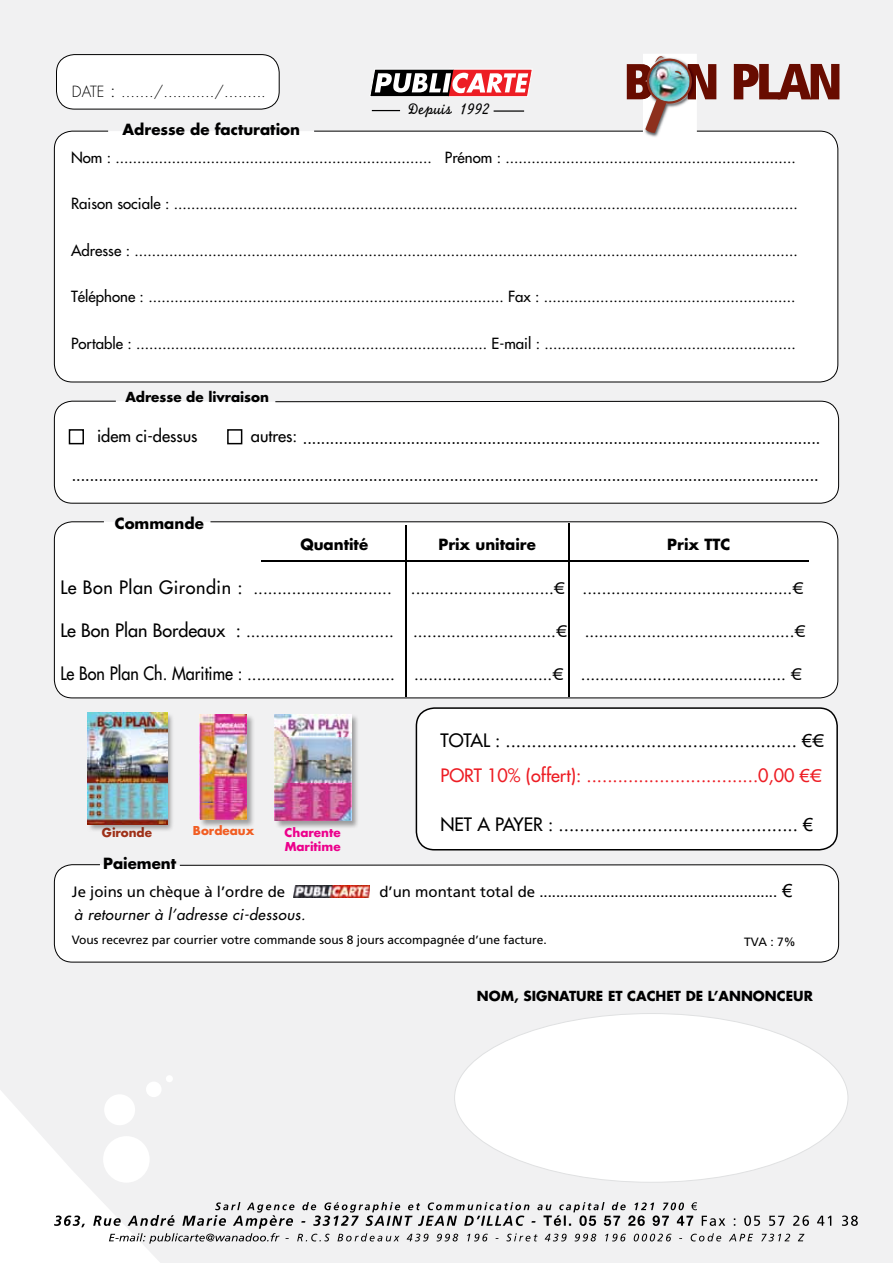
<style>
.page{position:relative;width:893px;height:1263px;background:#f1f1f2}
.page>*{position:absolute;margin:0;border:0;box-sizing:border-box;transform-origin:0 0}
.t1{font:18px/37.2px "Times";color:#000;text-align:right}
.t2{font:18px/34.5px "Futura";color:#000}
.t3{font:16.5px "Futura";color:#000}
.t4{font:15.9px "J Cfg";color:#000}
.t5{font:15px "Futura";color:#000}
.t6{font:15px "Frutiger";color:#000}
.t7{font:700 15px "Futura";color:#000}
.t8{font:300 15px "Futura";color:#000}
.t9{font:italic 15px "Futura";letter-spacing:.03em;color:#000}
.t10{font:700 13.5px "Futura";color:#000}
.t11{font:12px "Frutiger";color:#000}
.t12{font:700 12px/14.2px "Futura";color:#ec008c}
.t13{font:700 12px "Futura";color:#f15d22}
.t14{font:700 12px "Futura";color:#9f3119}
.s1{font-size:18px}
.s2{font-family:"Arial"}
.s3{color:#ed1d24}
.s4{font-family:"Arial";color:#ed1d24}
.s5{font-family:"Arial";font-size:18px}
</style>
<div class="page">
<hr style="left:494px;top:110px;width:30px;height:2px;background:#000">
<svg style="left:372px;top:110px;width:28px;height:1px"></svg>
<div style="left:57px;top:55px;width:222px;height:54px;background:#fff;border-radius:18px"></div>
<div style="left:56px;top:54px;width:224px;height:55px;border:1px solid #000;border-radius:18px"></div>
<div style="left:455px;top:1013px;width:393px;height:169px;background:#fff;border-radius:50%"></div>
<svg style="left:0;top:1089px;width:858px;height:174px"></svg>
<div style="left:275px;top:714px;width:85px;height:115px;background:#000;opacity:.35"></div>
<img style="left:275px;top:714px;width:76px;height:107px">
<div style="left:199px;top:714px;width:56px;height:114px;background:#000;opacity:.34"></div>
<img style="left:199px;top:714px;width:47px;height:105px">
<div style="left:104px;top:1094px;width:31px;height:31px;background:#fff;border-radius:50%"></div>
<div style="left:103px;top:1136px;width:47px;height:47px;background:#fff;border-radius:50%"></div>
<div style="left:146px;top:1081px;width:16px;height:16px;background:#fff;border-radius:50%"></div>
<div style="left:166px;top:1075px;width:7px;height:7px;background:#fff;border-radius:50%"></div>
<div style="left:54px;top:131px;width:784px;height:251px;background:#fff;border-radius:18px"></div>
<div style="left:54px;top:521px;width:784px;height:177px;background:#fff;border:1px solid #000;border-radius:18px"></div>
<hr style="left:405px;top:525px;width:1px;height:172px;background:#000">
<hr style="left:568px;top:523px;width:1px;height:174px;background:#000">
<hr style="left:261px;top:560px;width:548px;height:1px;background:#000">
<div style="left:54px;top:864px;width:785px;height:98px;background:#fff;border:1px solid #000;border-radius:18px"></div>
<img style="left:293px;top:886px;width:77px;height:11px">
<div style="left:416px;top:708px;width:421px;height:142px;background:#fff;border-radius:18px"></div>
<div style="left:416px;top:707px;width:422px;height:143px;border:2px solid #000;border-radius:18px"></div>
<div style="left:54px;top:401px;width:785px;height:103px;background:#fff;border:1px solid #000;border-radius:18px"></div>
<div style="left:69px;top:429px;width:15px;height:15px;border:2px solid #000"></div>
<div style="left:227px;top:429px;width:15px;height:15px;border:2px solid #000"></div>
<svg style="left:370px;top:69px;width:163px;height:28px"></svg>
<div style="left:87px;top:712px;width:88px;height:120px;background:#000;opacity:.35"></div>
<svg style="left:734px;top:64px;width:105px;height:35px"></svg>
<img style="left:645px;top:133px;width:14px;height:4px">
<img style="left:627px;top:54px;width:89px;height:79px">
<img style="left:88px;top:712px;width:79px;height:113px">
<p class="t8" style="left:72px;top:82px;width:196px">DATE <span class="s1">:</span> ......./.........../.........</p>
<p class="t7" style="left:123px;top:119px;width:179px">Adresse de facturation</p>
<p class="t4" style="left:408px;top:101px;width:83px">Depuis 1992</p>
<p class="t5" style="left:71px;top:148px;width:726px">Nom : ......................................................................... Prénom : ...................................................................</p>
<p class="t5" style="left:71px;top:194px;width:728px">Raison sociale : ................................................................................................................................................</p>
<p class="t5" style="left:71px;top:241px;width:728px">Adresse : .........................................................................................................................................................</p>
<p class="t5" style="left:71px;top:287px;width:726px">Téléphone : .................................................................................. Fax : ..........................................................</p>
<p class="t5" style="left:71px;top:334px;width:726px">Portable : ................................................................................. E-mail : ..........................................................</p>
<p class="t10" style="left:125px;top:388px;width:145px">Adresse de livraison</p>
<p class="t3" style="left:97px;top:425px;width:102px">idem ci-dessus</p>
<p class="t3" style="left:251px;top:425px;width:48px">autres:</p>
<p class="t1" style="left:71px;top:418px;width:750px">................................................................................................................... ......................................................................................................................................................................</p>
<p class="t7" style="left:115px;top:513px;width:91px">Commande</p>
<p class="t7" style="left:300px;top:534px;width:69px">Quantité</p>
<p class="t7" style="left:438px;top:534px;width:99px">Prix unitaire</p>
<p class="t7" style="left:667px;top:534px;width:64px">Prix TTC</p>
<p class="t3" style="left:60px;top:577px;width:500px"><span class="s1">Le Bon Plan Girondin :</span> ............................. ..............................€</p>
<p class="t3" style="left:583px;top:577px;width:216px">............................................€</p>
<p class="t3" style="left:60px;top:620px;width:502px"><span class="s1">Le Bon Plan Bordeaux :</span> ............................... ..............................€</p>
<p class="t3" style="left:585px;top:620px;width:216px">............................................€</p>
<p class="t3" style="left:60px;top:663px;width:498px"><span class="s1">Le Bon Plan Ch. Maritime :</span> ............................... .............................€</p>
<p class="t3" style="left:581px;top:663px;width:216px">........................................... €</p>
<p class="t14" style="left:102px;top:824px;width:52px">Gironde</p>
<p class="t13" style="left:193px;top:823px;width:63px">Bordeaux</p>
<p class="t12" style="left:285px;top:825px;width:58px">Charente<br>Maritime</p>
<p class="t7" style="left:103px;top:853px;width:75px">Paiement</p>
<p class="t2" style="left:440px;top:723px;width:373px">TOTAL : ........................................................ <span class="s2">€<br></span><span class="s3">PORT 10% (offert): .................................0,00</span> <span class="s4">€</span></p>
<p class="t2" style="left:440px;top:807px;width:374px">NET A PAYER : .............................................. <span class="s2">€</span></p>
<p class="t6" style="left:72px;top:883px;width:215px">Je joins un chèque à l’ordre de</p>
<p class="t6" style="left:379px;top:883px;width:414px">d’un montant total de ......................................................... <span class="s5">€</span></p>
<p class="t11" style="left:72px;top:932px;width:476px">Vous recevrez par courrier votre commande sous 8 jours accompagnée d’une facture.</p>
<p class="t9" style="left:74px;top:905px;width:233px">à retourner à l’adresse ci-dessous.</p>
<p class="t11" style="left:744px;top:935px;width:53px">TVA : 7%</p>
<p class="t10" style="left:477px;top:986px;width:337px">NOM, SIGNATURE ET CACHET DE L’ANNONCEUR</p>
</div>
